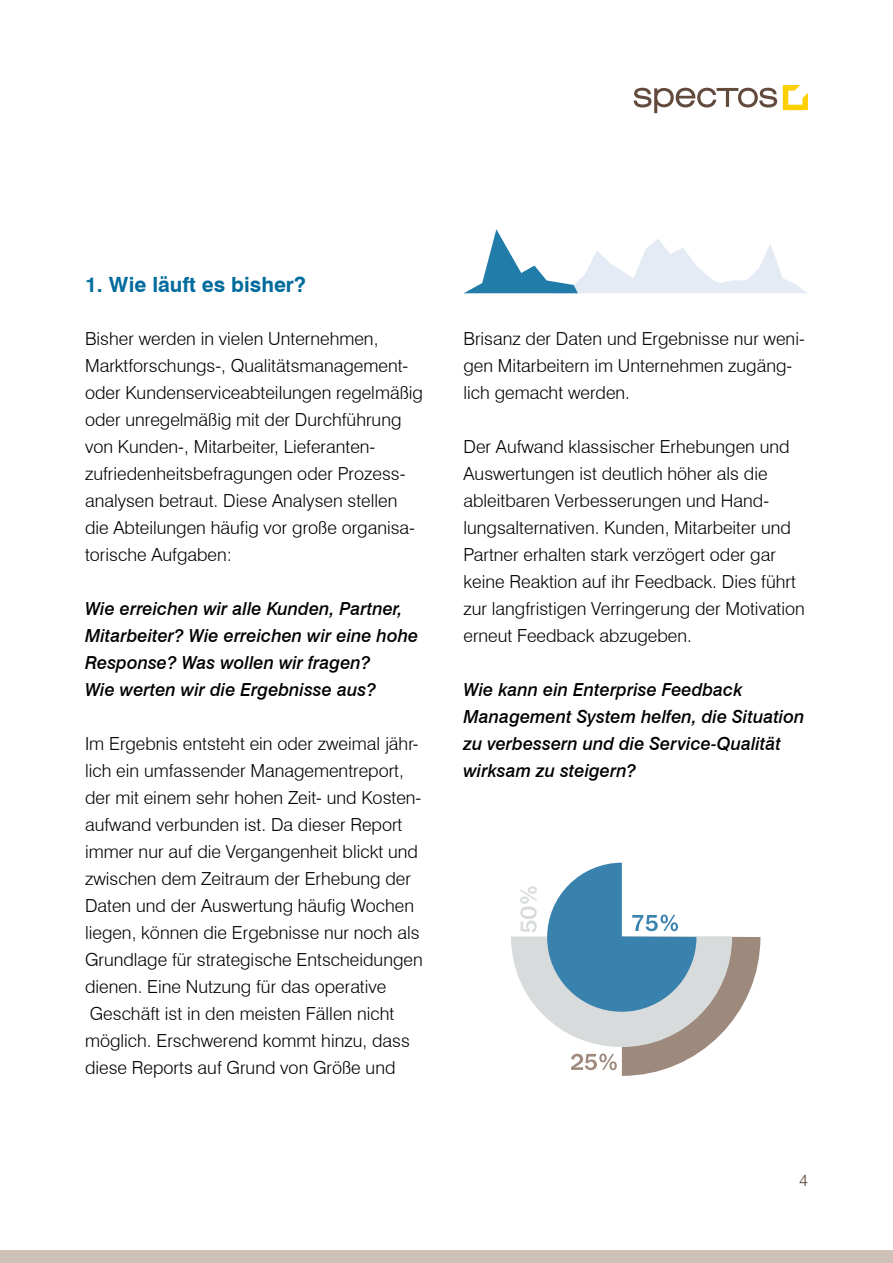
<style>
.page{position:relative;width:893px;height:1263px;background:#fff}
.page>*{position:absolute;margin:0;border:0;box-sizing:border-box;transform-origin:0 0}
.t1{font:700 21px "Swiss 721 BT";color:#006b9d}
.t2{font:300 18px/27px "Swiss 721 BT";color:#000}
.t3{font:italic 500 18px/27px "Swiss 721 BT";color:#000}
.t4{font:300 16.5px "Swiss 721 BT";color:#624a3d}
</style>
<div class="page">
<div style="left:0;top:1250px;width:893px;height:13px;background:#cdc1b8"></div>
<svg style="left:634px;top:88px;width:143px;height:25px"></svg>
<svg style="left:783px;top:85px;width:25px;height:25px"></svg>
<svg style="left:464px;top:229px;width:343px;height:64px"></svg>
<svg style="left:511px;top:863px;width:249px;height:213px"></svg>
<p class="t1" style="left:85px;top:272px;width:222px">1. Wie läuft es bisher?</p>
<p class="t2" style="left:85px;top:325px;width:339px">Bisher werden in vielen Unternehmen, Marktforschungs-, Qualitätsmanagement&shy;oder Kundenserviceabteilungen regelmäßig oder unregelmäßig mit der Durchführung von Kunden-, Mitarbeiter, Lieferanten&shy;zufriedenheitsbefragungen oder Prozess&shy;analysen betraut. Diese Analysen stellen die Abteilungen häufig vor große organisa&shy;torische Aufgaben:</p>
<p class="t3" style="left:85px;top:595px;width:335px">Wie erreichen wir alle Kunden, Partner, Mitarbeiter? Wie erreichen wir eine hohe Response? Was wollen wir fragen?<br>Wie werten wir die Ergebnisse aus?</p>
<p class="t2" style="left:85px;top:730px;width:339px">Im Ergebnis entsteht ein oder zweimal jähr&shy;lich ein umfassender Managementreport, der mit einem sehr hohen Zeit- und Kosten&shy;aufwand verbunden ist. Da dieser Report immer nur auf die Vergangenheit blickt und zwischen dem Zeitraum der Erhebung der Daten und der Auswertung häufig Wochen liegen, können die Ergebnisse nur noch als Grundlage für strategische Entscheidungen dienen. Eine Nutzung für das operative Geschäft ist in den meisten Fällen nicht möglich. Erschwerend kommt hinzu, dass diese Reports auf Grund von Größe und</p>
<p class="t2" style="left:463px;top:325px;width:343px">Brisanz der Daten und Ergebnisse nur weni&shy;gen Mitarbeitern im Unternehmen zugäng&shy;lich gemacht werden.</p>
<p class="t2" style="left:463px;top:433px;width:343px">Der Aufwand klassischer Erhebungen und Auswertungen ist deutlich höher als die ableitbaren Verbesserungen und Hand&shy;lungsalternativen. Kunden, Mitarbeiter und Partner erhalten stark verzögert oder gar keine Reaktion auf ihr Feedback. Dies führt zur langfristigen Verringerung der Motivation erneut Feedback abzugeben.</p>
<p class="t3" style="left:463px;top:676px;width:342px">Wie kann ein Enterprise Feedback Management System helfen, die Situation zu verbessern und die Service-Qualität wirksam zu steigern?</p>
<p class="t4" style="left:799px;top:1170px;width:10px">4</p>
</div>
